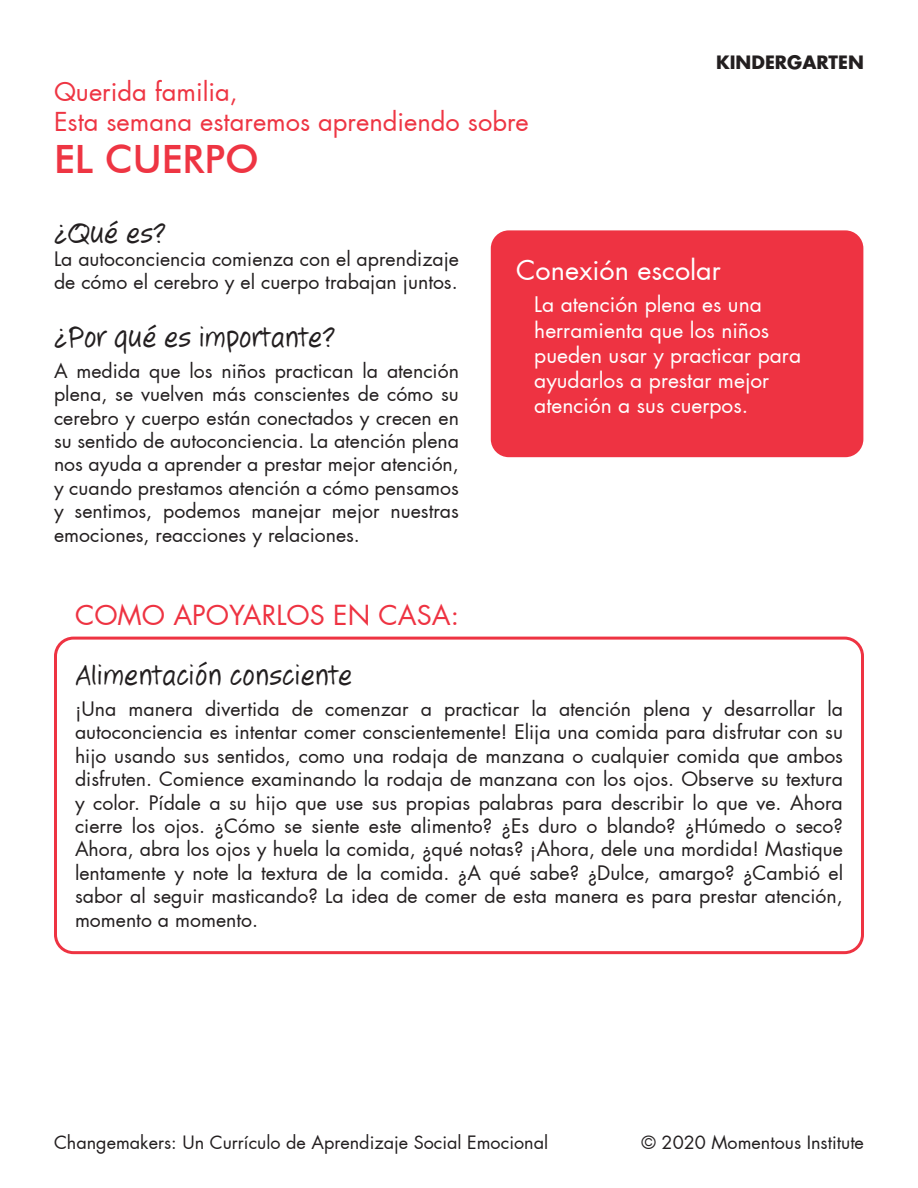
<style>
.page{position:relative;width:918px;height:1188px;background:#fff}
.page>*{position:absolute;margin:0;border:0;box-sizing:border-box;transform-origin:0 0}
.t1{font:500 39px "Futura BT";color:#ee3543}
.t2{font:30px "Jotting";color:#231f20}
.t3{font:27px "Futura";color:#ee3342}
.t4{font:27px "Futura";color:#fff}
.t5{font:25.5px "Futura";color:#ee3543}
.t6{font:21px/25.2px "Futura";color:#fff}
.t7{font:19.5px/23.4px "Futura";color:#231f20;text-align:justify}
.t8{font:18px "Futura";color:#231f20}
.t9{font:700 18px "Futura";color:#231f20}
</style>
<div class="page">
<div style="left:491px;top:230px;width:372px;height:227px;background:#ee3342;border-radius:18px"></div>
<div style="left:54px;top:637px;width:810px;height:317px;border:3px solid #ee3342;border-radius:18px"></div>
<p class="t5" style="left:54px;top:75px;width:185px">Querida familia,</p>
<p class="t5" style="left:54px;top:106px;width:476px">Esta semana estaremos aprendiendo sobre</p>
<p class="t1" style="left:54px;top:135px;width:206px">EL CUERPO</p>
<p class="t9" style="left:716px;top:50px;width:149px">KINDERGARTEN</p>
<p class="t2" style="left:54px;top:215px;width:114px">¿Qué es?</p>
<p class="t7" style="left:54px;top:247px;width:406px">La autoconciencia comienza con el aprendizaje de cómo el cerebro y el cuerpo trabajan juntos.</p>
<p class="t2" style="left:54px;top:319px;width:283px">¿Por qué es importante?</p>
<p class="t7" style="left:54px;top:359px;width:407px">A medida que los niños practican la atención plena, se vuelven más conscientes de cómo su cerebro y cuerpo están conectados y crecen en su sentido de autoconciencia. La atención plena nos ayuda a aprender a prestar mejor atención, y cuando prestamos atención a cómo pensamos y sentimos, podemos manejar mejor nuestras emociones, reacciones y relaciones.</p>
<p class="t3" style="left:75px;top:598px;width:386px">COMO APOYARLOS EN CASA:</p>
<p class="t4" style="left:516px;top:253px;width:206px">Conexión escolar</p>
<p class="t6" style="left:534px;top:292px;width:268px">La atención plena es una herramienta que los niños pueden usar y practicar para ayudarlos a prestar mejor atención a sus cuerpos.</p>
<p class="t2" style="left:75px;top:658px;width:279px">Alimentación consciente</p>
<p class="t7" style="left:75px;top:697px;width:770px">¡Una manera divertida de comenzar a practicar la atención plena y desarrollar la autoconciencia es intentar comer conscientemente! Elija una comida para disfrutar con su hijo usando sus sentidos, como una rodaja de manzana o cualquier comida que ambos disfruten. Comience examinando la rodaja de manzana con los ojos. Observe su textura y color. Pídale a su hijo que use sus propias palabras para describir lo que ve. Ahora cierre los ojos. ¿Cómo se siente este alimento? ¿Es duro o blando? ¿Húmedo o seco?<br>Ahora, abra los ojos y huela la comida, ¿qué notas? ¡Ahora, dele una mordida! Mastique lentamente y note la textura de la comida. ¿A qué sabe? ¿Dulce, amargo? ¿Cambió el sabor al seguir masticando? La idea de comer de esta manera es para prestar atención, momento a momento.</p>
<p class="t8" style="left:54px;top:1131px;width:496px">Changemakers: Un Currículo de Aprendizaje Social Emocional</p>
<p class="t8" style="left:642px;top:1131px;width:224px">© 2020 Momentous Institute</p>
</div>
